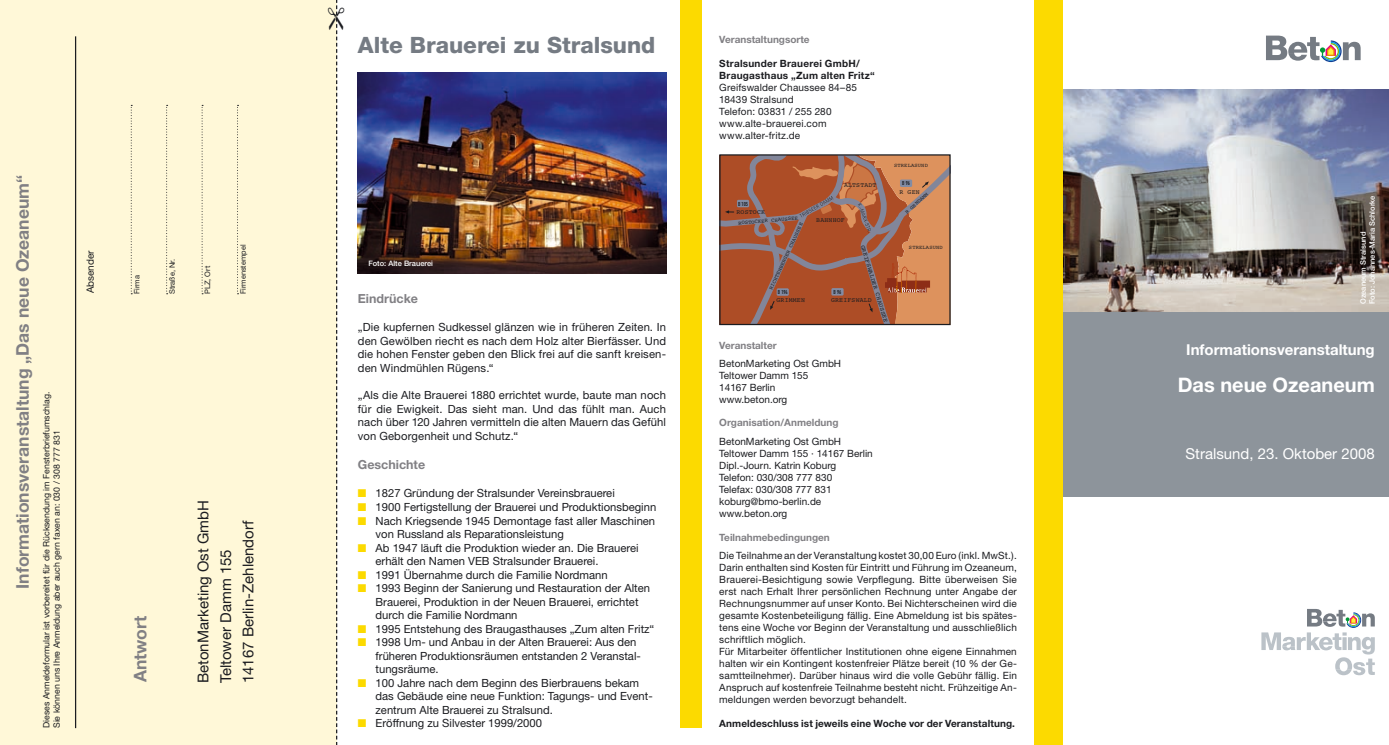
<style>
.page{position:relative;width:1389px;height:745px;background:#fff}
.page>*{position:absolute;margin:0;border:0;box-sizing:border-box;transform-origin:0 0}
.t1{font:800 22.5px "Helvetica Neue";color:#757b83}
.t2{font:700 20px "Helvetica Neue";color:#fff}
.t3{font:700 17.5px "Helvetica Neue";color:#818084}
.t4{font:15px/22.5px "Helvetica Neue";color:#1b1c20}
.t5{font:700 15px "Helvetica Neue";color:#fff}
.t6{font:15px "Helvetica Neue";color:#fff}
.t7{font:700 12.5px "Helvetica Neue";color:#818084}
.t8{font:11.25px/13.5px "Helvetica Neue";color:#1b1c20;text-align:justify}
.t9{font:10px/12px "Helvetica Neue";letter-spacing:.015em;color:#1b1c20}
.t10{font:700 10px/12px "Helvetica Neue";letter-spacing:.015em;color:#1b1c20}
.t11{font:700 10px "Helvetica Neue";color:#818084}
.t12{font:8.75px/10.5px "Helvetica Neue";color:#1b1c20}
.t13{font:500 7.5px/9px "Helvetica Neue";color:#fff}
.t14{font:7.5px "Helvetica Neue";color:#1b1c20}
.t15{font:6.5px "Courier";letter-spacing:.03em;color:#1b1c20}
.t16{font:6.25px "Courier";color:#1b1c20}
.t17{font:5.62px "DIN Engschrift";color:#1b1c20}
.t18{font:5.38px "Courier";letter-spacing:.03em;color:#1b1c20}
</style>
<div class="page">
<div style="left:1063px;top:89px;width:326px;height:407px;background:#8d949b"></div>
<div style="left:1035px;top:0;width:28px;height:744px;background:#fcda00"></div>
<svg style="left:1266px;top:35px;width:95px;height:27px"></svg>
<div style="left:0;top:0;width:337px;height:744px;background:#fff8d8"></div>
<hr style="left:75px;top:36px;width:1px;height:691px;background:#1b1c20">
<svg style="left:131px;top:105px;width:1px;height:189px"></svg>
<svg style="left:166px;top:105px;width:2px;height:189px"></svg>
<svg style="left:202px;top:105px;width:1px;height:189px"></svg>
<svg style="left:237px;top:105px;width:2px;height:189px"></svg>
<svg style="left:1261px;top:609px;width:114px;height:65px"></svg>
<div style="left:680px;top:0;width:22px;height:726px;background:#fcda00"></div>
<img style="left:1063px;top:89px;width:326px;height:222px">
<img style="left:358px;top:72px;width:308px;height:201px">
<svg style="left:721px;top:156px;width:228px;height:167px;background:#b16545"></svg>
<div style="left:719px;top:154px;width:232px;height:171px;border:1px solid #1b1c20"></div>
<svg style="left:336px;top:0;width:2px;height:744px"></svg>
<h3 class="t3" style="left:12px;top:588px;width:415px;rotate:-90deg">Informationsveranstaltung „Das neue Ozeaneum“</h3>
<p class="t12" style="left:41px;top:727px;width:338px;rotate:-90deg">Dieses Anmeldeformular ist vorbereitet für die Rücksendung im Fensterbriefumschlag.<br>Sie können uns Ihre Anmeldung aber auch gern faxen an: 030 / 308 777 831</p>
<p class="t9" style="left:84px;top:293px;width:44px;rotate:-90deg">Absender</p>
<p class="t14" style="left:132px;top:294px;width:20px;rotate:-90deg">Firma</p>
<p class="t14" style="left:168px;top:294px;width:37px;rotate:-90deg">Straße, Nr.</p>
<p class="t14" style="left:203px;top:294px;width:30px;rotate:-90deg">PLZ, Ort</p>
<p class="t14" style="left:239px;top:294px;width:51px;rotate:-90deg">Firmenstempel</p>
<h3 class="t3" style="left:129px;top:682px;width:68px;rotate:-90deg">Antwort</h3>
<h3 class="t4" style="left:192px;top:682px;width:184px;rotate:-90deg">BetonMarketing Ost GmbH<br>Teltower Damm 155<br>14167 Berlin-Zehlendorf</h3>
<h1 class="t1" style="left:358px;top:31px;width:299px">Alte Brauerei zu Stralsund</h1>
<p class="t13" style="left:368px;top:259px;width:66px">Foto: Alte Brauerei</p>
<p class="t7" style="left:358px;top:290px;width:62px">Eindrücke</p>
<p class="t8" style="left:358px;top:320px;width:310px">„Die kupfernen Sudkessel glänzen wie in früheren Zeiten. In den Gewölben riecht es nach dem Holz alter Bierfässer. Und die hohen Fenster geben den Blick frei auf die sanft kreisen&shy;den Windmühlen Rügens.“</p>
<p class="t8" style="left:358px;top:388px;width:310px">„Als die Alte Brauerei 1880 errichtet wurde, baute man noch für die Ewigkeit. Das sieht man. Und das fühlt man. Auch nach über 120 Jahren vermitteln die alten Mauern das Gefühl von Geborgenheit und Schutz.“</p>
<p class="t7" style="left:358px;top:456px;width:69px">Geschichte</p>
<p class="t8" style="left:376px;top:486px;width:282px;text-align:left">1827 Gründung der Stralsunder Vereinsbrauerei<br>1900 Fertigstellung der Brauerei und Produktionsbeginn Nach Kriegsende 1945 Demontage fast aller Maschinen von Russland als Reparationsleistung<br>Ab 1947 läuft die Produktion wieder an. Die Brauerei erhält den Namen VEB Stralsunder Brauerei.<br>1991 Übernahme durch die Familie Nordmann<br>1993 Beginn der Sanierung und Restauration der Alten Brauerei, Produktion in der Neuen Brauerei, errichtet durch die Familie Nordmann<br>1995 Entstehung des Braugasthauses „Zum alten Fritz“ 1998 Um- und Anbau in der Alten Brauerei: Aus den früheren Produktionsräumen entstanden 2 Veranstal&shy;tungsräume.<br>100 Jahre nach dem Beginn des Bierbrauens bekam das Gebäude eine neue Funktion: Tagungs- und Event&shy;zentrum Alte Brauerei zu Stralsund.<br>Eröffnung zu Silvester 1999/2000</p>
<p class="t11" style="left:719px;top:34px;width:92px">Veranstaltungsorte</p>
<p class="t10" style="left:719px;top:57px;width:157px">Stralsunder Brauerei GmbH/<br>Braugasthaus „Zum alten Fritz“</p>
<p class="t9" style="left:719px;top:81px;width:139px">Greifswalder Chaussee 84–85<br>18439 Stralsund<br>Telefon: 03831 / 255 280 www.alte-brauerei.com www.alter-fritz.de</p>
<p class="t17" style="left:805px;top:59px;width:9px">A 24</p>
<p class="t15" style="left:834px;top:64px;width:38px">WITTSTOCK</p>
<p class="t17" style="left:738px;top:200px;width:11px">B 105</p>
<p class="t15" style="left:737px;top:208px;width:30px">ROSTOCK</p>
<p class="t15" style="left:844px;top:181px;width:34px">ALTSTADT</p>
<p class="t18" style="left:894px;top:162px;width:35px">STRELASUND</p>
<p class="t17" style="left:902px;top:180px;width:9px">B 96</p>
<p class="t15" style="left:899px;top:189px;width:22px">R GEN</p>
<p class="t18" style="left:904px;top:210px;width:31px;rotate:-42deg">R GENDAMM</p>
<p class="t18" style="left:738px;top:220px;width:61px;rotate:-5deg">ROSTOCKER CHAUSSEE</p>
<p class="t15" style="left:816px;top:216px;width:30px">BAHNHOF</p>
<p class="t18" style="left:768px;top:288px;width:75px;rotate:-65deg">RICHTENBERGER CHAUSSEE</p>
<p class="t16" style="left:866px;top:244px;width:82px;rotate:73deg">GREIFSWALDER CHAUSSEE</p>
<p class="t17" style="left:778px;top:289px;width:11px">B 194</p>
<p class="t17" style="left:834px;top:288px;width:9px">B 96</p>
<p class="t15" style="left:831px;top:296px;width:42px">GREIFSWALD</p>
<p class="t15" style="left:776px;top:296px;width:30px">GRIMMEN</p>
<p class="t11" style="left:719px;top:338px;width:59px">Veranstalter</p>
<p class="t9" style="left:719px;top:357px;width:123px">BetonMarketing Ost GmbH<br>Teltower Damm 155<br>14167 Berlin www.beton.org</p>
<p class="t18" style="left:909px;top:244px;width:35px">STRELASUND</p>
<p class="t11" style="left:719px;top:416px;width:121px">Organisation/Anmeldung</p>
<p class="t9" style="left:719px;top:435px;width:155px">BetonMarketing Ost GmbH<br>Teltower Damm 155 · 14167 Berlin<br>Dipl.-Journ. Katrin Koburg<br>Telefon: 030/308 777 830<br>Telefax: 030/308 777 831 koburg@bmo-berlin.de www.beton.org</p>
<p class="t11" style="left:719px;top:530px;width:112px">Teilnahmebedingungen</p>
<p class="t9" style="left:719px;top:549px;width:299px">Die Teilnahme an der Veranstaltung kostet 30,00 Euro (inkl. MwSt.).<br>Darin enthalten sind Kosten für Eintritt und Führung im Ozeaneum, Brauerei-Besichtigung sowie Verpflegung. Bitte überweisen Sie erst nach Erhalt Ihrer persönlichen Rechnung unter Angabe der Rechnungsnummer auf unser Konto. Bei Nichterscheinen wird die gesamte Kostenbeteiligung fällig. Eine Abmeldung ist bis spätes&shy;tens eine Woche vor Beginn der Veranstaltung und ausschließlich schriftlich möglich.<br>Für Mitarbeiter öffentlicher Institutionen ohne eigene Einnahmen halten wir ein Kontingent kostenfreier Plätze bereit (10 % der Ge&shy;samtteilnehmer). Darüber hinaus wird die volle Gebühr fällig. Ein Anspruch auf kostenfreie Teilnahme besteht nicht. Frühzeitige An&shy;meldungen werden bevorzugt behandelt.</p>
<p class="t10" style="left:719px;top:717px;width:297px">Anmeldeschluss ist jeweils eine Woche vor der Veranstaltung.</p>
<p class="t13" style="left:1359px;top:304px;width:110px;rotate:-90deg">Ozeaneum Stralsund<br>Foto: Johannes-Maria Schlorke</p>
<h3 class="t5" style="left:1186px;top:340px;width:190px">Informationsveranstaltung</h3>
<h2 class="t2" style="left:1178px;top:372px;width:199px">Das neue Ozeaneum</h2>
<h3 class="t6" style="left:1186px;top:444px;width:191px">Stralsund, 23. Oktober 2008</h3>
</div>
